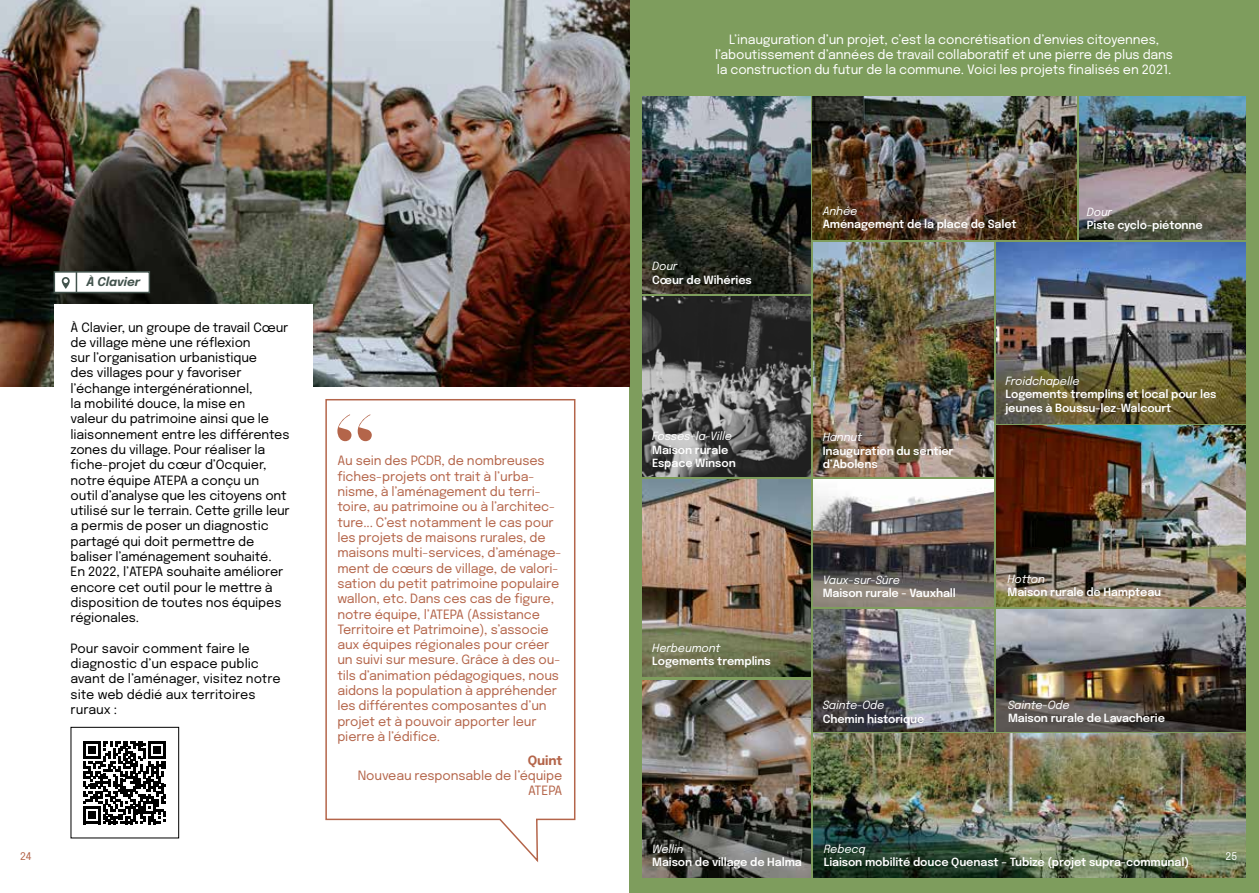
<style>
.page{position:relative;width:1259px;height:893px;background:#fff}
.page>*{position:absolute;margin:0;border:0;box-sizing:border-box;transform-origin:0 0}
.t1{font:12.75px/15.3px "Epilogue";letter-spacing:-.01em;color:#000}
.t2{font:12.75px/15.3px "Epilogue";letter-spacing:-.01em;color:#b4654a}
.t3{font:12.75px/15.3px "Epilogue";letter-spacing:-.01em;color:#fff;text-align:center}
.t4{font:700 12.75px "Epilogue";letter-spacing:-.01em;color:#b4654a}
.t5{font:italic 700 12px "Epilogue";color:#43544e}
.t6{font:600 11.25px/13.5px "Epilogue";letter-spacing:-.01em;color:#fff}
.t7{font:italic 11.25px "Epilogue";letter-spacing:-.01em;color:#fff}
.t8{font:10.5px "Epilogue";color:#b4654a}
.t9{font:10.5px "Epilogue";color:#fff}
</style>
<div class="page">
<svg style="left:325px;top:399px;width:251px;height:463px"></svg>
<div style="left:629px;top:0;width:630px;height:893px;background:#7e9d5d"></div>
<img style="left:813px;top:479px;width:181px;height:127px">
<img style="left:813px;top:242px;width:181px;height:235px">
<img style="left:996px;top:242px;width:249px;height:181px">
<img style="left:642px;top:96px;width:168px;height:197px">
<img style="left:0;top:0;width:629px;height:386px">
<div style="left:54px;top:304px;width:258px;height:438px;background:#fff"></div>
<div style="left:54px;top:271px;width:96px;height:22px;background:#fff;border:2px solid #43544e"></div>
<svg style="left:76px;top:272px;width:1px;height:21px"></svg>
<svg style="left:62px;top:277px;width:8px;height:12px"></svg>
<svg style="left:83px;top:741px;width:83px;height:83px"></svg>
<img style="left:642px;top:296px;width:168px;height:181px">
<img style="left:642px;top:480px;width:168px;height:197px">
<img style="left:813px;top:609px;width:181px;height:122px">
<img style="left:812px;top:96px;width:264px;height:144px">
<img style="left:996px;top:426px;width:249px;height:180px">
<img style="left:997px;top:609px;width:248px;height:122px">
<img style="left:1079px;top:96px;width:166px;height:144px">
<img style="left:813px;top:734px;width:432px;height:143px">
<img style="left:642px;top:681px;width:168px;height:196px">
<svg style="left:337px;top:414px;width:35px;height:27px"></svg>
<div style="left:71px;top:727px;width:108px;height:111px;border:1px solid #000"></div>
<p class="t5" style="left:86px;top:274px;width:56px">À Clavier</p>
<p class="t1" style="left:71px;top:319px;width:221px">À Clavier, un groupe de travail Cœur de village mène une réflexion<br>sur l’organisation urbanistique<br>des villages pour y favoriser l’échange intergénérationnel,<br>la mobilité douce, la mise en<br>valeur du patrimoine ainsi que le liaisonnement entre les différentes zones du village. Pour réaliser la fiche-projet du cœur d’Ocquier, notre équipe ATEPA a conçu un outil d’analyse que les citoyens ont utilisé sur le terrain. Cette grille leur a permis de poser un diagnostic partagé qui doit permettre de baliser l’aménagement souhaité.<br>En 2022, l’ATEPA souhaite améliorer encore cet outil pour le mettre à disposition de toutes nos équipes régionales.</p>
<p class="t1" style="left:71px;top:640px;width:212px">Pour savoir comment faire le diagnostic d’un espace public avant de l’aménager, visitez notre site web dédié aux territoires ruraux :</p>
<p class="t8" style="left:20px;top:849px;width:13px">24</p>
<p class="t2" style="left:337px;top:452px;width:226px">Au sein des PCDR, de nombreuses fiches-projets ont trait à l’urba&shy;nisme, à l’aménagement du terri&shy;toire, au patrimoine ou à l’architec&shy;ture... C’est notamment le cas pour les projets de maisons rurales, de maisons multi-services, d’aménage&shy;ment de cœurs de village, de valori&shy;sation du petit patrimoine populaire wallon, etc. Dans ces cas de figure, notre équipe, l’ATEPA (Assistance Territoire et Patrimoine), s’associe aux équipes régionales pour créer un suivi sur mesure. Grâce à des ou&shy;tils d’animation pédagogiques, nous aidons la population à appréhender les différentes composantes d’un projet et à pouvoir apporter leur pierre à l’édifice.</p>
<p class="t4" style="left:528px;top:751px;width:36px">Quint</p>
<p class="t2" style="left:358px;top:767px;width:206px;text-align:right">Nouveau responsable de l’équipe<br>ATEPA</p>
<p class="t3" style="left:715px;top:31px;width:459px">L’inauguration d’un projet, c’est la concrétisation d’envies citoyennes, l’aboutissement d’années de travail collaboratif et une pierre de plus dans la construction du futur de la commune. Voici les projets finalisés en 2021.</p>
<p class="t7" style="left:652px;top:258px;width:27px">Dour</p>
<p class="t6" style="left:652px;top:272px;width:101px">Cœur de Wihéries</p>
<p class="t7" style="left:652px;top:428px;width:81px">Fosses-la-Ville</p>
<p class="t6" style="left:652px;top:442px;width:85px">Maison rurale<br>Espace Winson</p>
<p class="t7" style="left:652px;top:640px;width:70px">Herbeumont</p>
<p class="t6" style="left:652px;top:654px;width:120px">Logements tremplins</p>
<p class="t7" style="left:822px;top:203px;width:36px">Anhée</p>
<p class="t6" style="left:822px;top:217px;width:195px">Aménagement de la place de Salet</p>
<p class="t7" style="left:1087px;top:204px;width:27px">Dour</p>
<p class="t6" style="left:1087px;top:218px;width:118px">Piste cyclo-piétonne</p>
<p class="t7" style="left:822px;top:429px;width:41px">Hannut</p>
<p class="t6" style="left:822px;top:443px;width:132px">Inauguration du sentier d’Abolens</p>
<p class="t7" style="left:822px;top:572px;width:79px">Vaux-sur-Sûre</p>
<p class="t6" style="left:822px;top:586px;width:135px">Maison rurale - Vauxhall</p>
<p class="t7" style="left:822px;top:697px;width:63px">Sainte-Ode</p>
<p class="t6" style="left:822px;top:711px;width:103px">Chemin historique</p>
<p class="t7" style="left:1005px;top:373px;width:76px">Froidchapelle</p>
<p class="t6" style="left:1005px;top:387px;width:213px">Logements tremplins et local pour les jeunes à Boussu-lez-Walcourt</p>
<p class="t7" style="left:1007px;top:571px;width:39px">Hotton</p>
<p class="t6" style="left:1007px;top:585px;width:155px">Maison rurale de Hampteau</p>
<p class="t7" style="left:1008px;top:696px;width:63px">Sainte-Ode</p>
<p class="t6" style="left:1008px;top:711px;width:158px">Maison rurale de Lavacherie</p>
<p class="t7" style="left:652px;top:840px;width:33px">Wellin</p>
<p class="t6" style="left:652px;top:854px;width:151px">Maison de village de Halma</p>
<p class="t7" style="left:823px;top:840px;width:43px">Rebecq</p>
<p class="t6" style="left:823px;top:854px;width:367px">Liaison mobilité douce Quenast – Tubize (projet supra-communal)</p>
<p class="t9" style="left:1225px;top:849px;width:13px">25</p>
</div>
